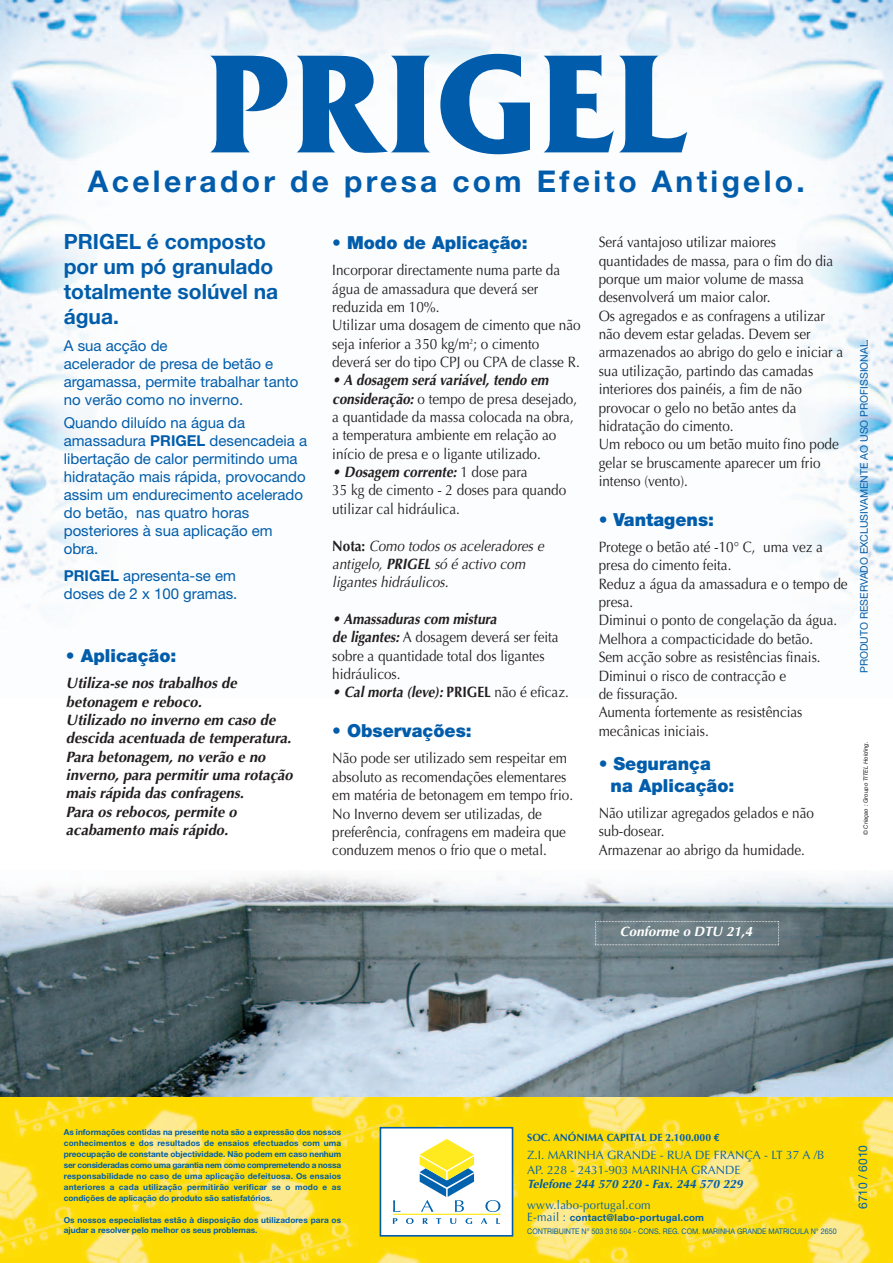
<style>
.page{position:relative;width:893px;height:1263px;background:#fff}
.page>*{position:absolute;margin:0;border:0;box-sizing:border-box;transform-origin:0 0}
.t1{font:700 144.9px "Friz Quadrata EF";color:#015dab}
.t2{font:700 30px "Helvetica Neue";letter-spacing:.11em;color:#015dab}
.t3{font:700 21px/25.2px "Helvetica Neue";color:#015dab}
.t4{font:900 18px/21.6px "Helvetica Neue";color:#015dab}
.t5{font:15px/18.3px "Optima";color:#231f20;scale:.9 1}
.t6{font:15px/18px "Helvetica Neue";color:#015dab}
.t7{font:italic 700 15px/18.3px "Optima";color:#231f20}
.t8{font:italic 15px/18.3px "Optima";color:#231f20;scale:.9 1}
.t9{font:italic 700 15px "Optima";color:#231f20;scale:.9 1}
.t10{font:italic 700 13.5px "Optima";color:#fff}
.t11{font:12px/14.7px "Optima";color:#015dab}
.t12{font:italic 700 12px "Optima";color:#015dab}
.t13{font:12px "Optima";letter-spacing:.02em;color:#015dab;scale:.94 1}
.t14{font:12px "Helvetica Neue";color:#015dab}
.t15{font:10.5px "Helvetica Neue";color:#015dab}
.t16{font:700 10.5px "Optima";color:#015dab}
.t17{font:700 9.75px "Helvetica Neue";letter-spacing:.02em;color:#015dab}
.t18{font:700 8.25px/10.9px "Helvetica Neue";color:#015dab;text-align:justify}
.t19{font:7.8px "Helvetica Neue";color:#015dab;scale:.92 1}
.t20{font:italic 6px "Helvetica Neue";color:#231f20}
.s1{font-weight:700}
.s2{font-weight:700;font-style:italic}
.s3{font-weight:700;font-style:normal}
.s4{font-style:normal}
.s5{font-weight:400;font-style:normal}
.s6{font-family:"Euro Mono"}
.s7{font-family:"Optima";font-weight:400;font-size:12px}
</style>
<div class="page">
<img style="left:0;top:0;width:893px;height:622px">
<img style="left:0;top:874px;width:893px;height:223px">
<svg style="left:595px;top:921px;width:184px;height:24px;background:#728288"></svg>
<img style="left:0;top:1097px;width:893px;height:166px">
<div style="left:380px;top:1128px;width:133px;height:108px;background:#fff"></div>
<hr style="left:393px;top:1214px;width:107px;height:1px;background:#ffea20">
<svg style="left:393px;top:1200px;width:7px;height:12px"></svg>
<svg style="left:420px;top:1139px;width:54px;height:73px"></svg>
<svg style="left:485px;top:1200px;width:15px;height:12px"></svg>
<svg style="left:393px;top:1218px;width:4px;height:6px"></svg>
<svg style="left:406px;top:1218px;width:8px;height:6px"></svg>
<svg style="left:423px;top:1218px;width:5px;height:6px"></svg>
<svg style="left:436px;top:1218px;width:5px;height:6px"></svg>
<svg style="left:450px;top:1218px;width:6px;height:6px"></svg>
<svg style="left:466px;top:1218px;width:6px;height:6px"></svg>
<svg style="left:481px;top:1218px;width:6px;height:6px"></svg>
<svg style="left:496px;top:1218px;width:4px;height:6px"></svg>
<div style="left:380px;top:1127px;width:133px;height:109px;border:2px solid #015dab"></div>
<h1 class="t1" style="left:205px;top:56px;width:485px">PRIGEL</h1>
<h2 class="t2" style="left:88px;top:170px;width:718px">Acelerador de presa com Efeito Antigelo.</h2>
<h3 class="t3" style="left:64px;top:231px;width:216px">PRIGEL é composto por um pó granulado totalmente solúvel na água.</h3>
<p class="t6" style="left:64px;top:338px;width:236px">A sua acção de<br>acelerador de presa de betão e argamassa, permite trabalhar tanto no verão como no inverno.</p>
<p class="t6" style="left:64px;top:415px;width:245px">Quando diluído na água da amassadura <span class="s1">PRIGEL</span> desencadeia a libertação de calor permitindo uma hidratação mais rápida, provocando assim um endurecimento acelerado do betão, nas quatro horas posteriores à sua aplicação em obra.</p>
<p class="t6" style="left:64px;top:568px;width:175px"><span class="s1">PRIGEL</span> apresenta-se em doses de 2 x 100 gramas.</p>
<p class="t4" style="left:66px;top:646px;width:112px">• Aplicação:</p>
<p class="t7" style="left:66px;top:675px;width:228px">Utiliza-se nos trabalhos de betonagem e reboco.<br>Utilizado no inverno em caso de descida acentuada de temperatura.<br>Para betonagem, no verão e no inverno, para permitir uma rotação mais rápida das confragens.<br>Para os rebocos, permite o acabamento mais rápido.</p>
<p class="t4" style="left:332px;top:233px;width:197px">• Modo de Aplicação:</p>
<p class="t5" style="left:332px;top:262px;width:277px">Incorporar directamente numa parte da água de amassadura que deverá ser reduzida em 10%.<br>Utilizar uma dosagem de cimento que não seja inferior a 350 kg/m<sup>2</sup>; o cimento deverá ser do tipo CPJ ou CPA de classe R.</p>
<p class="t5" style="left:332px;top:372px;width:274px"><span class="s2">• A dosagem será variável, tendo em consideração:</span> o tempo de presa desejado, a quantidade da massa colocada na obra, a temperatura ambiente em relação ao início de presa e o ligante utilizado.</p>
<p class="t5" style="left:332px;top:464px;width:261px"><span class="s2">• Dosagem corrente:</span> 1 dose para<br>35 kg de cimento - 2 doses para quando utilizar cal hidráulica.</p>
<p class="t8" style="left:332px;top:538px;width:236px"><span class="s3">Nota:</span> Como todos os aceleradores e antigelo, <span class="s1">PRIGEL</span> só é activo com ligantes hidráulicos.</p>
<p class="t5" style="left:332px;top:611px;width:253px"><span class="s2">• Amassaduras com mistura<br>de ligantes:</span> A dosagem deverá ser feita sobre a quantidade total dos ligantes hidráulicos.</p>
<p class="t9" style="left:332px;top:686px;width:264px">• Cal morta (leve): <span class="s4">PRIGEL</span> <span class="s5">não é eficaz.</span></p>
<p class="t4" style="left:332px;top:721px;width:141px">• Observações:</p>
<p class="t5" style="left:332px;top:751px;width:269px">Não pode ser utilizado sem respeitar em absoluto as recomendações elementares em matéria de betonagem em tempo frio.<br>No Inverno devem ser utilizadas, de preferência, confragens em madeira que conduzem menos o frio que o metal.</p>
<p class="t5" style="left:599px;top:235px;width:273px">Será vantajoso utilizar maiores quantidades de massa, para o fim do dia porque um maior volume de massa desenvolverá um maior calor.<br>Os agregados e as confragens a utilizar não devem estar geladas. Devem ser armazenados ao abrigo do gelo e iniciar a sua utilização, partindo das camadas interiores dos painéis, a fim de não provocar o gelo no betão antes da hidratação do cimento.<br>Um reboco ou um betão muito fino pode gelar se bruscamente aparecer um frio intenso (vento).</p>
<p class="t4" style="left:599px;top:510px;width:117px">• Vantagens:</p>
<p class="t5" style="left:599px;top:539px;width:278px">Protege o betão até -10° C, uma vez a presa do cimento feita.<br>Reduz a água da amassadura e o tempo de presa.<br>Diminui o ponto de congelação da água.<br>Melhora a compacticidade do betão.<br>Sem acção sobre as resistências finais.<br>Diminui o risco de contracção e<br>de fissuração.<br>Aumenta fortemente as resistências mecânicas iniciais.</p>
<p class="t4" style="left:610px;top:754px;width:125px;text-indent:-12px">• Segurança na Aplicação:</p>
<p class="t5" style="left:599px;top:805px;width:241px">Não utilizar agregados gelados e não sub-dosear.<br>Armazenar ao abrigo da humidade.</p>
<p class="t15" style="left:860px;top:673px;width:336px;rotate:-90deg">PRODUTO RESERVADO EXCLUSIVAMENTE AO USO PROFISSIONAL.</p>
<p class="t20" style="left:863px;top:835px;width:95px;rotate:-90deg">© Criaçao : Groupo TITEL Holding.</p>
<p class="t10" style="left:620px;top:926px;width:134px">Conforme o DTU 21,4</p>
<p class="t18" style="left:64px;top:1127px;width:279px">As informações contidas na presente nota são a expressão dos nossos conhecimentos e dos resultados de ensaios efectuados com uma preocupação de constante objectividade. Não podem em caso nenhum ser consideradas como uma garantia nem como compremetendo a nossa responsabilidade no caso de uma aplicação defeituosa. Os ensaios anteriores a cada utilização permitirão verificar se o modo e as condições de aplicação do produto são satisfatórios.</p>
<p class="t18" style="left:64px;top:1215px;width:279px">Os nossos especialistas estão à disposição dos utilizadores para os ajudar a resolver pelo melhor os seus problemas.</p>
<p class="t16" style="left:527px;top:1133px;width:194px">SOC. ANÓNIMA CAPITAL DE 2.100.000 <span class="s6">€</span></p>
<p class="t11" style="left:527px;top:1149px;width:299px">Z.I. MARINHA GRANDE - RUA DE FRANÇA - LT 37 A /B<br>AP. 228 - 2431-903 MARINHA GRANDE</p>
<p class="t12" style="left:527px;top:1179px;width:217px">Telefone 244 570 220 - Fax. 244 570 229</p>
<p class="t13" style="left:527px;top:1200px;width:133px">www.labo-portugal.com</p>
<p class="t17" style="left:527px;top:1214px;width:178px"><span class="s7">E-mail :</span> contact@labo-portugal.com</p>
<p class="t19" style="left:527px;top:1228px;width:338px">CONTRIBUINTE N° 503 316 504 - CONS. REG. COM. MARINHA GRANDE MATRICULA N° 2650</p>
<p class="t14" style="left:858px;top:1209px;width:66px;rotate:-90deg">6710 / 6010</p>
</div>
